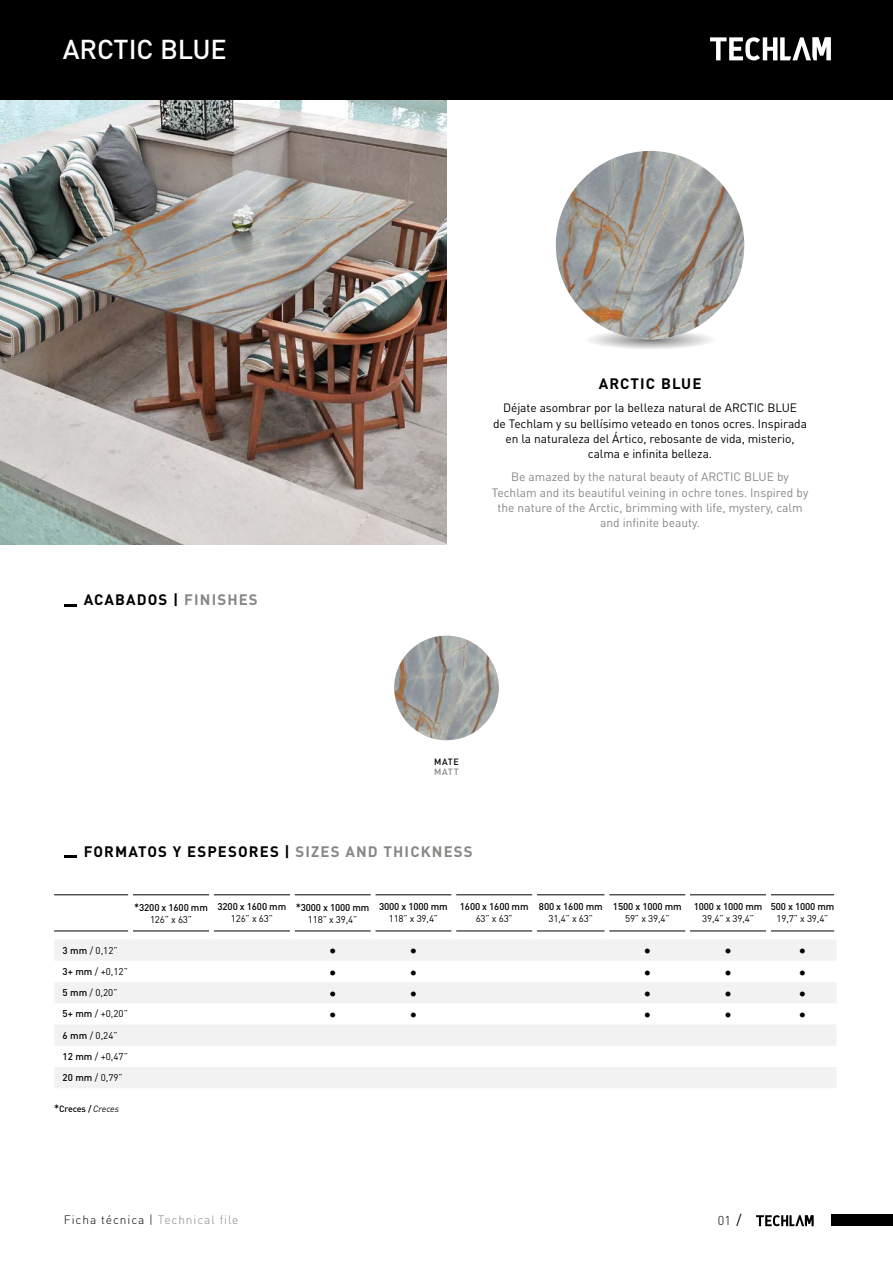
<style>
.page{position:relative;width:893px;height:1263px;background:#fff}
.page>*{position:absolute;margin:0;border:0;box-sizing:border-box;transform-origin:0 0}
.t1{font:500 27px "DIN Pro";color:#fff}
.t2{font:700 15px "DIN Pro";letter-spacing:.075em;color:#000}
.t3{font:15px "DIN Pro";color:#000}
.t4{font:300 12.75px "DIN Pro";color:#000}
.t5{font:12px/15.1px "DIN Pro";letter-spacing:-.005em;color:#000;text-align:center}
.t6{font:12px/15.1px "DIN Pro";color:#878786;text-align:center}
.t7{font:300 12px "DIN Pro";letter-spacing:.075em;color:#000}
.t8{font:9.75px/21.3px "DIN Pro";letter-spacing:-.015em;color:#000}
.t9{font:500 9.75px/12px "DIN Pro";letter-spacing:-.015em;color:#000;text-align:center}
.t10{font:500 9px "DIN Pro";letter-spacing:-.015em;color:#000}
.t11{font:500 9px "DIN Pro";color:#878786}
.s1{color:#878786}
.s2{font-size:10.5px}
.s3{font-weight:400}
.s4{font-weight:500}
.s5{font-weight:400;font-style:italic}
.s6{font-weight:400;font-size:14.25px}
</style>
<div class="page">
<img style="left:0;top:100px;width:446px;height:444px">
<div style="left:0;top:0;width:893px;height:100px;background:#000"></div>
<svg style="left:590px;top:329px;width:121px;height:20px"></svg>
<img style="left:556px;top:151px;width:188px;height:188px;border-radius:94px">
<svg style="left:64px;top:604px;width:13px;height:2px"></svg>
<svg style="left:64px;top:856px;width:13px;height:2px"></svg>
<div style="left:831px;top:1215px;width:62px;height:11px;background:#000"></div>
<img style="left:394px;top:636px;width:105px;height:104px;border-radius:52px">
<svg style="left:54px;top:940px;width:782px;height:148px;fill:#f2f2f2"></svg>
<hr style="left:54px;top:931px;width:74px;height:1px;background:#000">
<hr style="left:133px;top:931px;width:76px;height:1px;background:#000">
<hr style="left:214px;top:931px;width:76px;height:1px;background:#000">
<hr style="left:295px;top:931px;width:76px;height:1px;background:#000">
<hr style="left:375px;top:931px;width:77px;height:1px;background:#000">
<hr style="left:456px;top:931px;width:76px;height:1px;background:#000">
<hr style="left:537px;top:931px;width:68px;height:1px;background:#000">
<hr style="left:609px;top:931px;width:76px;height:1px;background:#000">
<hr style="left:690px;top:931px;width:76px;height:1px;background:#000">
<hr style="left:771px;top:931px;width:63px;height:1px;background:#000">
<hr style="left:54px;top:894px;width:74px;height:1px;background:#000">
<hr style="left:133px;top:894px;width:76px;height:1px;background:#000">
<hr style="left:214px;top:894px;width:76px;height:1px;background:#000">
<hr style="left:295px;top:894px;width:76px;height:1px;background:#000">
<hr style="left:375px;top:894px;width:77px;height:1px;background:#000">
<hr style="left:456px;top:894px;width:76px;height:1px;background:#000">
<hr style="left:537px;top:894px;width:68px;height:1px;background:#000">
<hr style="left:609px;top:894px;width:76px;height:1px;background:#000">
<hr style="left:690px;top:894px;width:76px;height:1px;background:#000">
<hr style="left:771px;top:894px;width:63px;height:1px;background:#000">
<svg style="left:710px;top:37px;width:121px;height:23px"></svg>
<svg style="left:756px;top:1215px;width:58px;height:11px"></svg>
<h1 class="t1" style="left:63px;top:28px;width:166px">ARCTIC BLUE</h1>
<p class="t2" style="left:84px;top:587px;width:176px">ACABADOS | <span class="s1">FINISHES</span></p>
<p class="t2" style="left:599px;top:371px;width:104px">ARCTIC BLUE</p>
<p class="t5" style="left:493px;top:399px;width:315px">Déjate asombrar por la belleza natural de ARCTIC BLUE<br>de Techlam y su bellísimo veteado en tonos ocres. Inspirada en la naturaleza del Ártico, rebosante de vida, misterio, calma e infinita belleza.</p>
<p class="t6" style="left:492px;top:468px;width:318px">Be amazed by the natural beauty of ARCTIC BLUE by Techlam and its beautiful veining in ochre tones. Inspired by the nature of the Arctic, brimming with life, mystery, calm and infinite beauty.</p>
<p class="t10" style="left:434px;top:754px;width:26px">MATE</p>
<p class="t11" style="left:434px;top:765px;width:26px">MATT</p>
<p class="t2" style="left:84px;top:838px;width:390px">FORMATOS Y ESPESORES | <span class="s1">SIZES AND THICKNESS</span></p>
<p class="t9" style="left:134px;top:900px;width:75px"><span class="s2">*</span>3200 x 1600 mm<br><span class="s3">126” x 63”</span></p>
<p class="t9" style="left:218px;top:900px;width:70px">3200 x 1600 mm</p>
<p class="t8" style="left:231px;top:907px;width:44px">126” x 63”</p>
<p class="t9" style="left:296px;top:900px;width:75px"><span class="s2">*</span>3000 x 1000 mm<br><span class="s3">118” x 39,4”</span></p>
<p class="t9" style="left:379px;top:900px;width:70px">3000 x 1000 mm</p>
<p class="t8" style="left:389px;top:907px;width:51px">118” x 39,4”</p>
<p class="t9" style="left:460px;top:900px;width:70px">1600 x 1600 mm</p>
<p class="t8" style="left:476px;top:907px;width:39px">63” x 63”</p>
<p class="t9" style="left:539px;top:900px;width:65px">800 x 1600 mm</p>
<p class="t8" style="left:548px;top:907px;width:46px">31,4” x 63”</p>
<p class="t9" style="left:613px;top:900px;width:70px">1500 x 1000 mm</p>
<p class="t8" style="left:625px;top:907px;width:46px">59” x 39,4”</p>
<p class="t9" style="left:694px;top:900px;width:70px">1000 x 1000 mm</p>
<p class="t8" style="left:702px;top:907px;width:53px">39,4” x 39,4”</p>
<p class="t9" style="left:771px;top:900px;width:65px">500 x 1000 mm</p>
<p class="t8" style="left:777px;top:907px;width:53px">19,7” x 39,4”</p>
<p class="t8" style="left:63px;top:938px;width:57px"><span class="s4">3 mm</span> / 0,12”</p>
<p class="t3" style="left:329px;top:939px;width:9px">•</p>
<p class="t3" style="left:409px;top:939px;width:9px">•</p>
<p class="t3" style="left:643px;top:939px;width:9px">•</p>
<p class="t3" style="left:724px;top:939px;width:9px">•</p>
<p class="t3" style="left:799px;top:939px;width:9px">•</p>
<p class="t8" style="left:63px;top:960px;width:67px"><span class="s4">3+ mm</span> / +0,12”</p>
<p class="t3" style="left:329px;top:960px;width:9px">•</p>
<p class="t3" style="left:409px;top:960px;width:9px">•</p>
<p class="t3" style="left:643px;top:960px;width:9px">•</p>
<p class="t3" style="left:724px;top:960px;width:9px">•</p>
<p class="t3" style="left:799px;top:960px;width:9px">•</p>
<p class="t8" style="left:63px;top:981px;width:56px"><span class="s4">5 mm</span> / 0,20”</p>
<p class="t3" style="left:329px;top:982px;width:9px">•</p>
<p class="t3" style="left:409px;top:982px;width:9px">•</p>
<p class="t3" style="left:643px;top:982px;width:9px">•</p>
<p class="t3" style="left:724px;top:982px;width:9px">•</p>
<p class="t3" style="left:799px;top:982px;width:9px">•</p>
<p class="t8" style="left:63px;top:1002px;width:67px"><span class="s4">5+ mm</span> / +0,20”</p>
<p class="t3" style="left:329px;top:1003px;width:9px">•</p>
<p class="t3" style="left:409px;top:1003px;width:9px">•</p>
<p class="t3" style="left:643px;top:1003px;width:9px">•</p>
<p class="t3" style="left:724px;top:1003px;width:9px">•</p>
<p class="t3" style="left:799px;top:1003px;width:9px">•</p>
<p class="t8" style="left:63px;top:1023px;width:67px"><span class="s4">6 mm</span> / 0,24”<br><span class="s4">12 mm</span> / +0,47”<br><span class="s4">20 mm</span> / 0,79”</p>
<p class="t10" style="left:54px;top:1102px;width:66px"><span class="s2">*</span>Creces / <span class="s5">Creces</span></p>
<p class="t7" style="left:64px;top:1210px;width:176px">Ficha técnica | <span class="s1">Technical file</span></p>
<p class="t4" style="left:718px;top:1210px;width:25px">01 <span class="s6">/</span></p>
</div>
